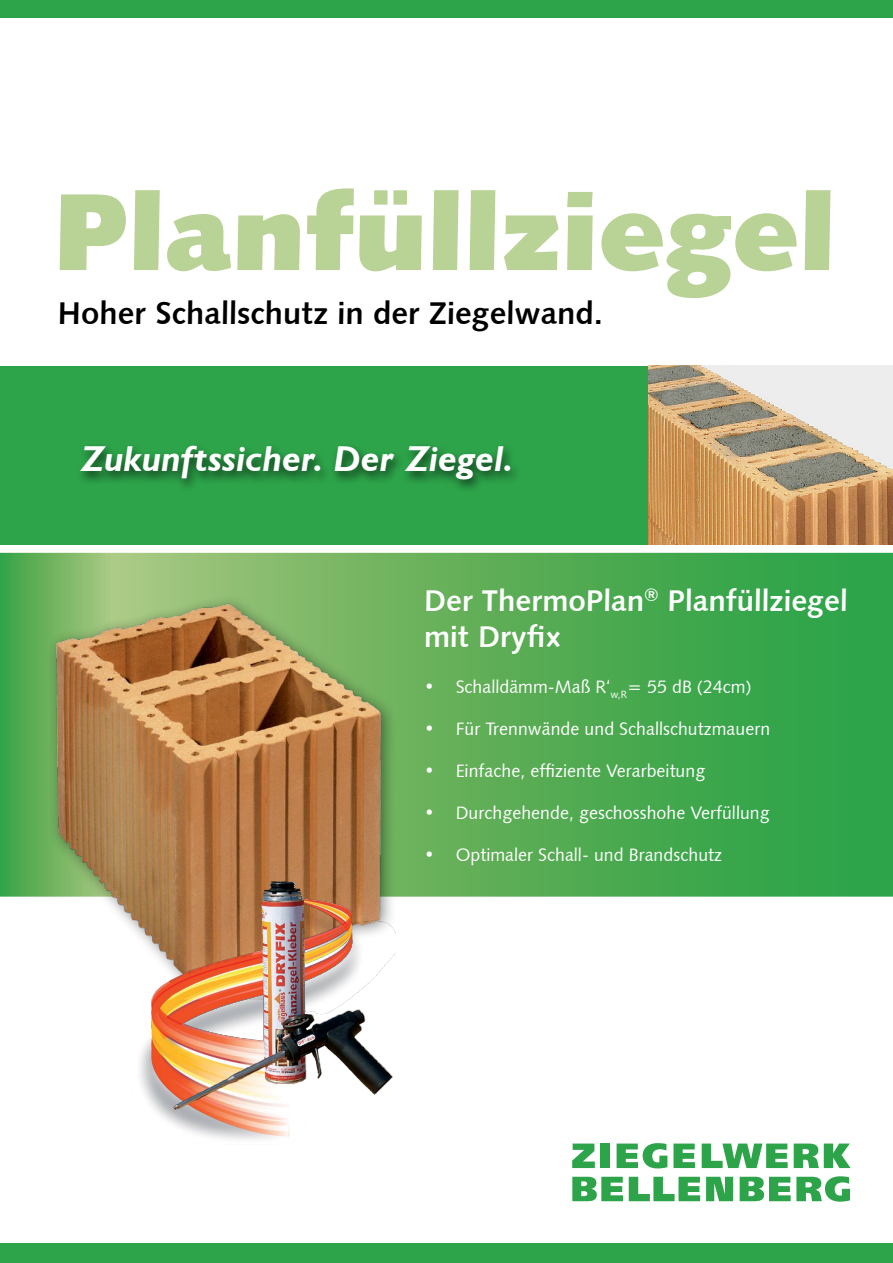
<style>
.page{position:relative;width:893px;height:1263px;background:#fff}
.page>*{position:absolute;margin:0;border:0;box-sizing:border-box;transform-origin:0 0}
.t1{font:109.5px "Humanist 531 BT Ultra Black A";letter-spacing:.005em;color:#b9d295}
.t2{font:italic 700 36px "Humanist 521 BT";letter-spacing:.01em;color:#fff}
.t3{font:31.5px "Humanist 531 BT Bold A";color:#000}
.t4{font:30px/36px "Humanist 531 BT Bold A";color:#fff}
.t5{font:18px "Humanist 531 BT Roman A";color:#fff}
</style>
<div class="page">
<svg style="left:0;top:553px;width:893px;height:344px;background:#4eaa52"></svg>
<div style="left:0;top:366px;width:893px;height:178px;background:#2da44a"></div>
<img style="left:648px;top:366px;width:245px;height:178px">
<svg style="left:572px;top:1177px;width:51px;height:24px"></svg>
<svg style="left:629px;top:1177px;width:71px;height:24px"></svg>
<svg style="left:706px;top:1177px;width:27px;height:24px"></svg>
<svg style="left:740px;top:1176px;width:110px;height:25px"></svg>
<svg style="left:572px;top:1143px;width:23px;height:25px"></svg>
<div style="left:600px;top:1143px;width:9px;height:25px;background:#2da44a"></div>
<svg style="left:617px;top:1143px;width:50px;height:25px"></svg>
<svg style="left:673px;top:1143px;width:22px;height:25px"></svg>
<svg style="left:702px;top:1143px;width:86px;height:25px"></svg>
<svg style="left:794px;top:1143px;width:56px;height:25px"></svg>
<div style="left:0;top:0;width:893px;height:17px;background:#2da44a"></div>
<div style="left:0;top:1244px;width:893px;height:19px;background:#2da44a"></div>
<div style="left:46px;top:594px;width:351px;height:401px;background:#000;opacity:.47"></div>
<img style="left:47px;top:597px;width:340px;height:389px">
<div style="left:76px;top:443px;width:446px;height:50px;background:#000;opacity:.65"></div>
<img style="left:129px;top:856px;width:266px;height:284px">
<h1 class="t1" style="left:55px;top:162px;width:782px">Planfüllziegel</h1>
<h3 class="t3" style="left:58px;top:294px;width:547px">Hoher Schallschutz in der Ziegelwand.</h3>
<h2 class="t2" style="left:81px;top:436px;width:434px">Zukunftssicher. Der Ziegel.</h2>
<h3 class="t4" style="left:424px;top:582px;width:425px">Der ThermoPlan<sup>®</sup> Planfüllziegel mit Dryfix</h3>
<p class="t5" style="left:424px;top:676px;width:329px">• Schalldämm-Maß R‘<sub>w,R</sub>= 55 dB (24cm)</p>
<p class="t5" style="left:424px;top:718px;width:348px">• Für Trennwände und Schallschutzmauern</p>
<p class="t5" style="left:424px;top:760px;width:283px">• Einfache, effiziente Verarbeitung</p>
<p class="t5" style="left:424px;top:802px;width:347px">• Durchgehende, geschosshohe Verfüllung</p>
<p class="t5" style="left:424px;top:844px;width:299px">• Optimaler Schall- und Brandschutz</p>
</div>
